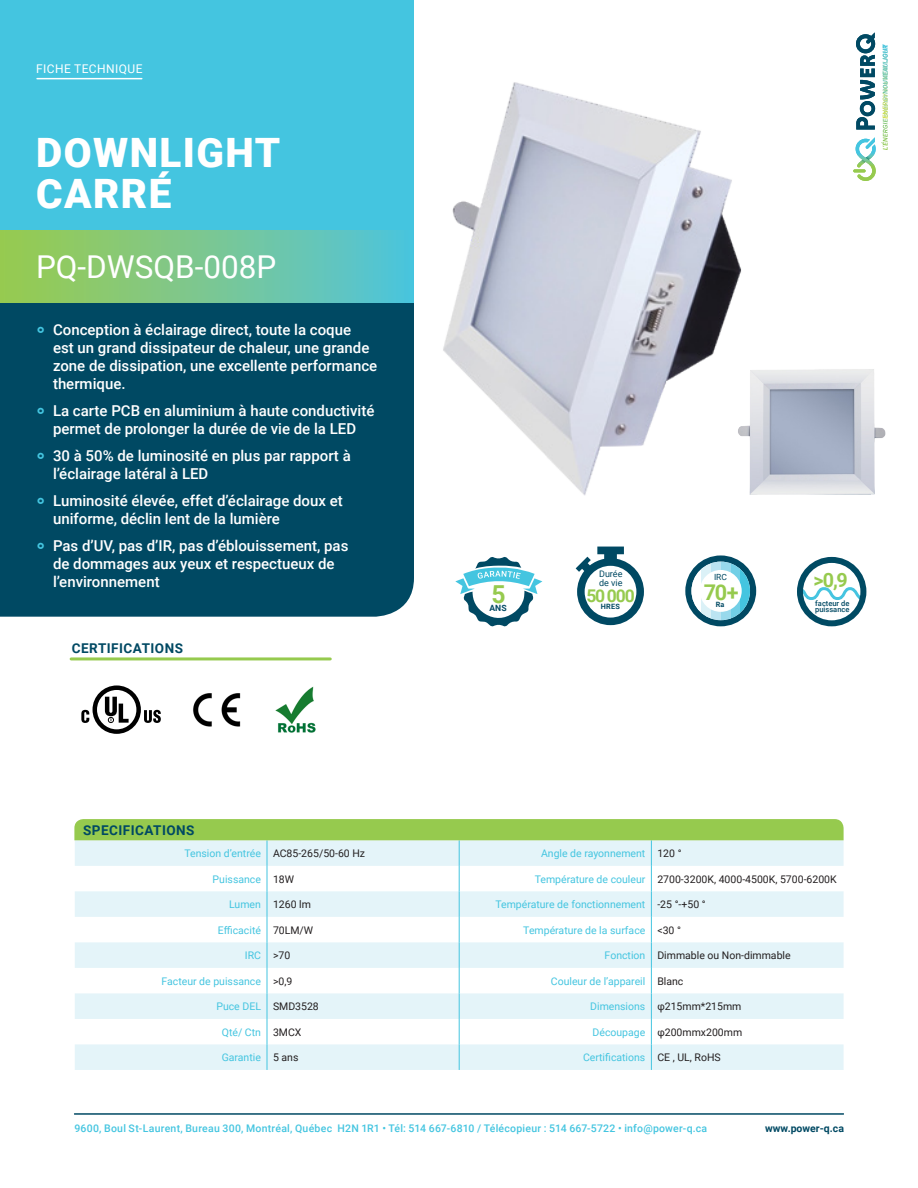
<style>
.page{position:relative;width:918px;height:1188px;background:#fff}
.page>*{position:absolute;margin:0;border:0;box-sizing:border-box;transform-origin:0 0}
.t1{font:900 40.5px/40.5px "Roboto";letter-spacing:.035em;color:#fff}
.t2{font:31.5px "Roboto";color:#fff}
.t3{font:700 24.75px "Roboto";color:#96ca4e}
.Text{font:700 21.6px "Roboto";color:#96ca4e}
.Text-2{font:700 19.65px "Roboto";color:#96ca4e}
.Text-3{font:700 17.55px "Roboto";color:#96ca4e}
.t4{font:500 15px/18px "Roboto";color:#fff}
.Topic{font:700 13.5px "Roboto";letter-spacing:.035em;color:#004963}
.t5{font:12px "Roboto";letter-spacing:.035em;color:#fff}
.Category{font:10.5px "Roboto";color:#44c5e0}
.Text-4{font:10.5px "Roboto";color:#231f20}
.t6{font:500 10.5px "Roboto";letter-spacing:.02em;color:#44c5e0}
.t7{font:700 10.5px "Roboto";color:#004963}
.Text-5{font:9px/8.2px "Roboto";color:#004963}
.t8{font:700 8.7px "Roboto";color:#004963}
.Category-2{font:8.4px "Roboto";color:#004963}
.Text-6{font:500 7.5px "Roboto";color:#004963}
.Text-7{font:700 7.35px "Roboto";color:#004963}
.Text-8{font:700 7.2px "Roboto";color:#004963}
.s1{font-weight:700;font-size:24px;color:#44c5e0}
</style>
<div class="page">
<div style="left:0;top:303px;width:414px;height:314px;background:#004963"></div>
<div style="left:0;top:0;width:414px;height:303px;background:#44c5e0"></div>
<div style="left:0;top:230px;width:414px;height:72px;background:linear-gradient(to right,#9dca4c,#51c4db)"></div>
<hr style="left:37px;top:78px;width:105px;height:1px;background:#fff">
<svg style="left:856px;top:32px;width:19px;height:98px"></svg>
<svg style="left:853px;top:137px;width:23px;height:44px"></svg>
<svg style="left:883px;top:44px;width:5px;height:62px"></svg>
<hr style="left:74px;top:1114px;width:770px;height:1px;background:#004963">
<img style="left:275px;top:687px;width:41px;height:46px">
<hr style="left:71px;top:657px;width:259px;height:3px;background:#96ca4e">
<img style="left:193px;top:693px;width:48px;height:34px">
<svg style="left:81px;top:685px;width:80px;height:49px"></svg>
<div style="left:685px;top:555px;width:71px;height:71px;background:#004963;border-radius:50%"></div>
<svg style="left:740px;top:562px;width:10px;height:58px"></svg>
<svg style="left:731px;top:563px;width:9px;height:56px"></svg>
<div style="left:721px;top:562px;width:10px;height:58px;background:#98d9ec"></div>
<div style="left:711px;top:562px;width:10px;height:58px;background:#bbe4f2"></div>
<svg style="left:701px;top:563px;width:10px;height:56px"></svg>
<svg style="left:691px;top:562px;width:10px;height:58px"></svg>
<div style="left:700px;top:570px;width:42px;height:42px;background:#fff;border-radius:50%"></div>
<svg style="left:576px;top:547px;width:68px;height:78px"></svg>
<svg style="left:455px;top:557px;width:87px;height:70px"></svg>
<svg style="left:804px;top:587px;width:55px;height:15px"></svg>
<div style="left:797px;top:557px;width:69px;height:69px;border:6px solid #004a63;border-radius:50%"></div>
<img style="left:411px;top:82px;width:330px;height:425px">
<img style="left:712px;top:331px;width:174px;height:176px">
<svg style="left:74px;top:819px;width:770px;height:251px"></svg>
<p class="t5" style="left:36px;top:61px;width:108px">FICHE TECHNIQUE</p>
<p class="t1" style="left:36px;top:131px;width:246px">DOWNLIGHT<br>CARRÉ</p>
<p class="t2" style="left:36px;top:245px;width:242px">PQ-DWSQB-008P</p>
<p class="t4" style="left:53px;top:320px;width:326px;text-indent:-17px"><span class="s1">°</span> Conception à éclairage direct, toute la coque<br>est un grand dissipateur de chaleur, une grande zone de dissipation, une excellente performance thermique.</p>
<p class="t4" style="left:36px;top:401px;width:340px;text-align:center"><span class="s1">°</span> La carte PCB en aluminium à haute conductivité permet de prolonger la durée de vie de la LED</p>
<p class="t4" style="left:53px;top:446px;width:299px;text-indent:-17px"><span class="s1">°</span> 30 à 50% de luminosité en plus par rapport à l’éclairage latéral à LED</p>
<p class="t4" style="left:53px;top:491px;width:291px;text-indent:-17px"><span class="s1">°</span> Luminosité élevée, effet d’éclairage doux et uniforme, déclin lent de la lumière</p>
<p class="t4" style="left:53px;top:536px;width:297px;text-indent:-17px"><span class="s1">°</span> Pas d’UV, pas d’IR, pas d’éblouissement, pas de dommages aux yeux et respectueux de l’environnement</p>
<p class="Topic" style="left:72px;top:638px;width:113px">CERTIFICATIONS</p>
<p class="Topic" style="left:83px;top:821px;width:113px">SPECIFICATIONS</p>
<h3 class="t3" style="left:491px;top:577px;width:16px">5</h3>
<p class="t8" style="left:490px;top:602px;width:19px">ANS</p>
<p class="Text-5" style="left:599px;top:570px;width:25px">Durée de vie</p>
<p class="Text-3" style="left:586px;top:583px;width:50px">50 000</p>
<p class="Text-7" style="left:601px;top:602px;width:21px">HRES</p>
<p class="Category-2" style="left:714px;top:571px;width:15px">IRC</p>
<p class="Text" style="left:704px;top:577px;width:36px">70+</p>
<p class="Text-8" style="left:716px;top:600px;width:10px">Ra</p>
<p class="Text-2" style="left:813px;top:566px;width:36px">&gt;0,9</p>
<p class="Text-6" style="left:815px;top:598px;width:36px">facteur de</p>
<p class="Text-6" style="left:815px;top:605px;width:36px">puissance</p>
<p class="Category" style="left:184px;top:846px;width:78px">Tension d’entrée</p>
<p class="Text-4" style="left:273px;top:846px;width:94px">AC85-265/50-60 Hz</p>
<p class="Category" style="left:541px;top:846px;width:106px">Angle de rayonnement</p>
<p class="Text-4" style="left:657px;top:846px;width:26px">120 °</p>
<p class="Category" style="left:213px;top:871px;width:50px">Puissance</p>
<p class="Text-4" style="left:273px;top:871px;width:23px">18W</p>
<p class="Category" style="left:535px;top:871px;width:112px">Température de couleur</p>
<p class="Text-4" style="left:657px;top:871px;width:181px">2700-3200K, 4000-4500K, 5700-6200K</p>
<p class="Category" style="left:229px;top:897px;width:33px">Lumen</p>
<p class="Text-4" style="left:273px;top:897px;width:39px">1260 lm</p>
<p class="Category" style="left:495px;top:897px;width:152px">Température de fonctionnement</p>
<p class="Text-4" style="left:657px;top:897px;width:50px">-25 °-+50 °</p>
<p class="Category" style="left:218px;top:922px;width:45px">Efficacité</p>
<p class="Text-4" style="left:273px;top:922px;width:42px">70LM/W</p>
<p class="Category" style="left:523px;top:922px;width:124px">Température de la surface</p>
<p class="Text-4" style="left:657px;top:922px;width:25px">&lt;30 °</p>
<p class="Category" style="left:245px;top:948px;width:18px">IRC</p>
<p class="Text-4" style="left:273px;top:948px;width:19px">&gt;70</p>
<p class="Category" style="left:605px;top:948px;width:42px">Fonction</p>
<p class="Text-4" style="left:657px;top:948px;width:135px">Dimmable ou Non-dimmable</p>
<p class="Category" style="left:162px;top:974px;width:101px">Facteur de puissance</p>
<p class="Text-4" style="left:273px;top:974px;width:21px">&gt;0,9</p>
<p class="Category" style="left:551px;top:974px;width:96px">Couleur de l’appareil</p>
<p class="Text-4" style="left:657px;top:974px;width:28px">Blanc</p>
<p class="Category" style="left:216px;top:999px;width:46px">Puce DEL</p>
<p class="Text-4" style="left:273px;top:999px;width:47px">SMD3528</p>
<p class="Category" style="left:590px;top:999px;width:57px">Dimensions</p>
<p class="Text-4" style="left:657px;top:999px;width:86px">φ215mm*215mm</p>
<p class="Category" style="left:222px;top:1025px;width:41px">Qté/ Ctn</p>
<p class="Text-4" style="left:273px;top:1025px;width:30px">3MCX</p>
<p class="Category" style="left:593px;top:1025px;width:54px">Découpage</p>
<p class="Text-4" style="left:657px;top:1025px;width:86px">φ200mmx200mm</p>
<p class="Category" style="left:222px;top:1050px;width:41px">Garantie</p>
<p class="Text-4" style="left:273px;top:1050px;width:27px">5 ans</p>
<p class="Category" style="left:583px;top:1050px;width:64px">Certifications</p>
<p class="Text-4" style="left:657px;top:1050px;width:65px">CE , UL, RoHS</p>
<p class="t6" style="left:74px;top:1121px;width:634px">9600, Boul St-Laurent, Bureau 300, Montréal, Québec H2N 1R1 • Tél: 514 667-6810 / Télécopieur : 514 667-5722 • info@power-q.ca</p>
<p class="t7" style="left:765px;top:1121px;width:80px">www.power-q.ca</p>
</div>
